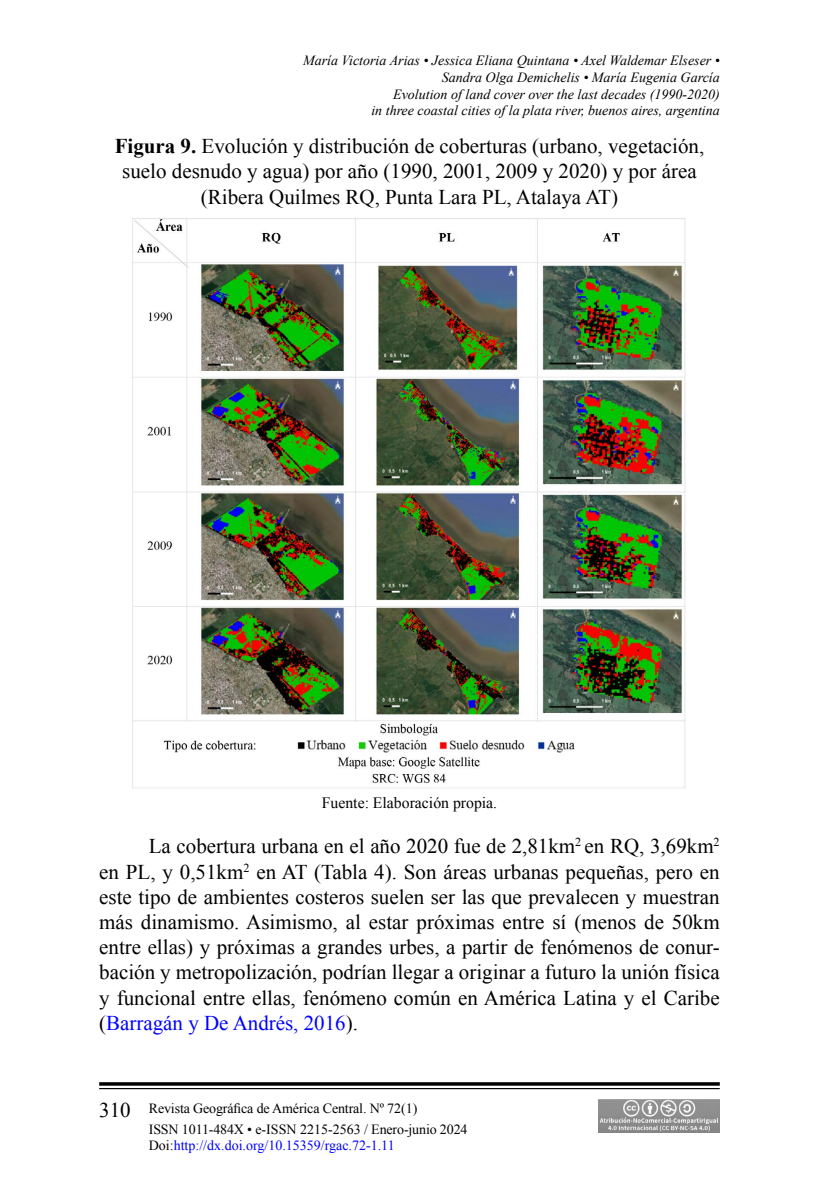
<style>
.page{position:relative;width:819px;height:1197px;background:#fff}
.page>*{position:absolute;margin:0;border:0;box-sizing:border-box;transform-origin:0 0}
.t1{font:21px/25.2px "Times New Roman";color:#000;text-align:center}
.t2{font:15.75px "Times New Roman";color:#000}
.t3{font:italic 14px/16.8px "Times New Roman";color:#000;text-align:right}
.t4{font:14px/21px "Times New Roman";letter-spacing:-.01em;color:#000}
.t5{font:14px "Times New Roman";color:#00f}
.s1{font-weight:700}
.s2{color:#00f}
.s3{font-size:21px}
.s4{color:#000}
</style>
<div class="page">
<svg style="left:99px;top:1082px;width:621px;height:4px;background:#1f1f1f"></svg>
<hr style="left:99px;top:1088px;width:621px;height:1px;background:#000">
<img style="left:599px;top:1099px;width:121px;height:34px">
<img style="left:132px;top:218px;width:554px;height:570px">
<p class="t3" style="left:303px;top:52px;width:418px">María Victoria Arias • Jessica Eliana Quintana • Axel Waldemar Elseser • Sandra Olga Demichelis • María Eugenia García<br>Evolution of land cover over the last decades (1990-2020)<br>in three coastal cities of la plata river, buenos aires, argentina</p>
<p class="t1" style="left:115px;top:133px;width:591px"><span class="s1">Figura 9.</span> Evolución y distribución de coberturas (urbano, vegetación, suelo desnudo y agua) por año (1990, 2001, 2009 y 2020) y por área (Ribera Quilmes RQ, Punta Lara PL, Atalaya AT)</p>
<p class="t2" style="left:322px;top:792px;width:177px">Fuente: Elaboración propia.</p>
<p class="t1" style="left:99px;top:833px;width:622px;text-align:justify;text-indent:50px">La cobertura urbana en el año 2020 fue de 2,81km<sup>2</sup> en RQ, 3,69km<sup>2 </sup>en PL, y 0,51km<sup>2</sup> en AT (Tabla 4). Son áreas urbanas pequeñas, pero en este tipo de ambientes costeros suelen ser las que prevalecen y muestran más dinamismo. Asimismo, al estar próximas entre sí (menos de 50km entre ellas) y próximas a grandes urbes, a partir de fenómenos de conur&shy;bación y metropolización, podrían llegar a originar a futuro la unión física y funcional entre ellas, fenómeno común en América Latina y el Caribe (<span class="s2">Barragán y De Andrés, 2016</span>).</p>
<p class="t4" style="left:149px;top:1097px;width:320px;text-indent:-50px"><span class="s3">310</span> Revista Geográfica de América Central. Nº 72(1)<br>ISSN 1011-484X • e-ISSN 2215-2563 / Enero-junio 2024</p>
<p class="t5" style="left:149px;top:1136px;width:247px"><span class="s4">Doi:</span>http://dx.doi.org/10.15359/rgac.72-1.11</p>
</div>
